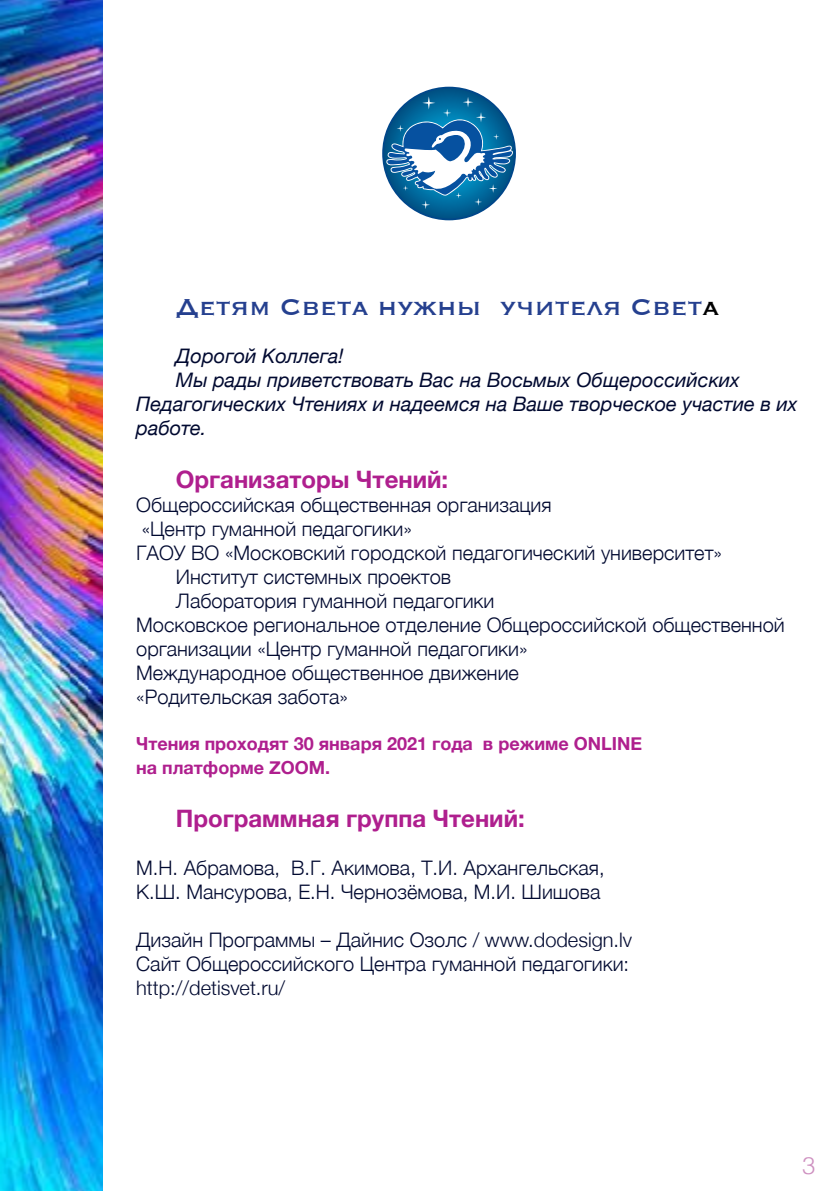
<style>
.page{position:relative;width:840px;height:1191px;background:#fff}
.page>*{position:absolute;margin:0;border:0;box-sizing:border-box;transform-origin:0 0}
.t1{font:30px "Copperplate";color:#25408f}
.t2{font:700 24px "Helvetica Neue";color:#af1f8e}
.t3{font:300 24px "Helvetica";color:#ce90c0}
.t4{font:300 20px/24px "Helvetica Neue";color:#000930}
.t5{font:italic 20px "Helvetica Neue";color:#000930}
.t6{font:700 18px/24px "Helvetica Neue";color:#af1f8e}
.s1{color:#000}
</style>
<div class="page">
<img style="left:0;top:0;width:103px;height:1191px">
<svg style="left:382px;top:87px;width:133px;height:133px"></svg>
<h1 class="t1" style="left:176px;top:287px;width:544px">Детям Света нужны учителя Свет<span class="s1">а</span></h1>
<p class="t5" style="left:176px;top:341px;width:169px">Дорогой Коллега!</p>
<p class="t5" style="left:176px;top:365px;width:565px">Мы рады приветствовать Вас на Восьмых Общероссийских</p>
<p class="t5" style="left:136px;top:389px;width:662px">Педагогических Чтениях и надеемся на Ваше творческое участие в их</p>
<p class="t5" style="left:136px;top:413px;width:72px">работе.</p>
<p class="t2" style="left:176px;top:460px;width:273px">Организаторы Чтений:</p>
<p class="t4" style="left:136px;top:491px;width:416px">Общероссийская общественная организация</p>
<p class="t4" style="left:142px;top:515px;width:271px">«Центр гуманной педагогики»</p>
<p class="t4" style="left:136px;top:539px;width:587px">ГАОУ ВО «Московский городской педагогический университет»</p>
<p class="t4" style="left:176px;top:563px;width:277px">Институт системных проектов</p>
<p class="t4" style="left:176px;top:587px;width:320px">Лаборатория гуманной педагогики</p>
<p class="t4" style="left:136px;top:611px;width:649px">Московское региональное отделение Общероссийской общественной</p>
<p class="t4" style="left:136px;top:635px;width:393px">организации «Центр гуманной педагогики»</p>
<p class="t4" style="left:136px;top:659px;width:384px">Международное общественное движение</p>
<p class="t4" style="left:136px;top:683px;width:213px">«Родительская забота»</p>
<p class="t6" style="left:136px;top:731px;width:507px">Чтения проходят 30 января 2021 года в режиме ONLINE на платформе ZOOM.</p>
<p class="t2" style="left:176px;top:799px;width:350px">Программная группа Чтений:</p>
<p class="t4" style="left:136px;top:854px;width:469px">М.Н. Абрамова, В.Г. Акимова, Т.И. Архангельская,<br>К.Ш. Мансурова, Е.Н. Чернозёмова, М.И. Шишова</p>
<p class="t4" style="left:136px;top:926px;width:497px">Дизайн Программы – Дайнис Озолс / www.dodesign.lv<br>Сайт Общероссийского Центра гуманной педагогики: http://detisvet.ru/</p>
<p class="t3" style="left:801px;top:1145px;width:15px">3</p>
</div>
